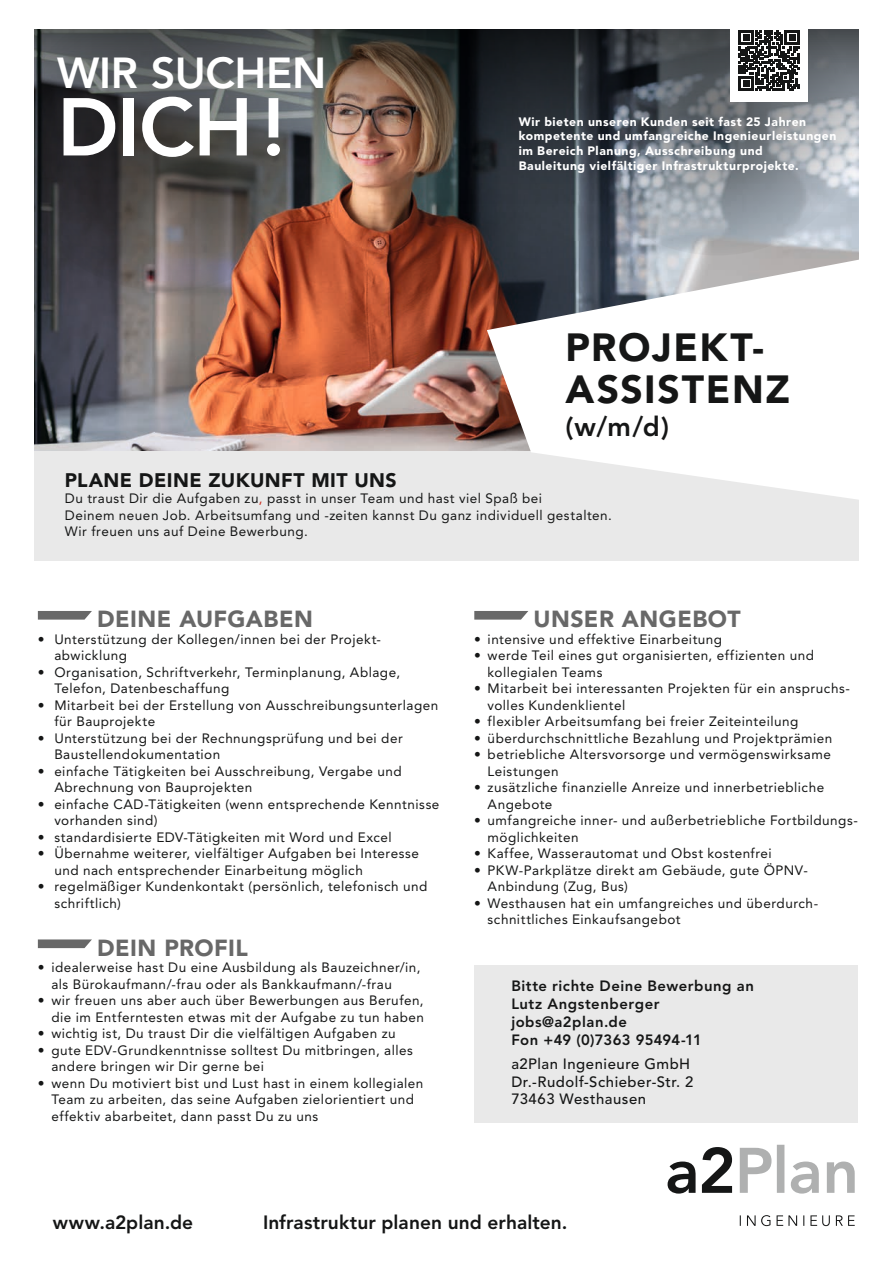
<style>
.page{position:relative;width:893px;height:1263px;background:#fff}
.page>*{position:absolute;margin:0;border:0;box-sizing:border-box;transform-origin:0 0}
.t1{font:800 81px "Avenir LT Std";color:#fff}
.t2{font:800 43.05px "Avenir LT Std";letter-spacing:-.005em;color:#fff}
.t3{font:900 39px/42px "Avenir";letter-spacing:.04em;color:#151616}
.t4{font:800 27px "Avenir";color:#151616}
.t5{font:900 23.1px "Avenir";letter-spacing:.02em;color:#686868}
.t6{font:900 19.5px "Avenir";letter-spacing:.02em;color:#151616}
.t7{font:800 19.2px "Avenir LT Std";letter-spacing:.005em;color:#151616}
.t8{font:800 14.85px/17.9px "Avenir";letter-spacing:.035em;color:#151616}
.t9{font:500 14.85px/17.9px "Avenir";letter-spacing:.035em;color:#151616}
.t10{font:13.5px/16.5px "Avenir";letter-spacing:.035em;color:#151616}
.t11{font:900 12.15px/14.9px "Avenir";letter-spacing:.045em;color:#fff}
.s1{color:#cb2b1e}
</style>
<div class="page">
<img style="left:34px;top:213px;width:541px;height:238px">
<img style="left:325px;top:30px;width:250px;height:183px">
<svg style="left:740px;top:1145px;width:115px;height:48px"></svg>
<svg style="left:668px;top:1147px;width:64px;height:46px"></svg>
<svg style="left:740px;top:1215px;width:115px;height:11px"></svg>
<svg style="left:38px;top:611px;width:54px;height:9px"></svg>
<svg style="left:38px;top:939px;width:54px;height:9px"></svg>
<svg style="left:474px;top:611px;width:54px;height:9px"></svg>
<svg style="left:34px;top:30px;width:291px;height:261px;background:#554d4b"></svg>
<svg style="left:575px;top:30px;width:284px;height:223px;background:#767c84"></svg>
<div style="left:730px;top:2px;width:78px;height:99px;background:#fff"></div>
<svg style="left:739px;top:30px;width:60px;height:61px"></svg>
<div style="left:34px;top:451px;width:825px;height:109px;background:#e9e9e9"></div>
<svg style="left:487px;top:253px;width:372px;height:247px"></svg>
<div style="left:474px;top:965px;width:384px;height:158px;background:#e9e9e9"></div>
<h2 class="t2" style="left:57px;top:48px;width:271px">WIR SUCHEN</h2>
<h1 class="t1" style="left:57px;top:79px;width:230px">DICH!</h1>
<p class="t11" style="left:519px;top:114px;width:319px">Wir bieten unseren Kunden seit fast 25 Jahren kompetente und umfangreiche Ingenieurleistungen im Bereich Planung, Ausschreibung und<br>Bauleitung vielfältiger Infrastrukturprojekte.</p>
<h3 class="t3" style="left:566px;top:326px;width:226px">PROJEKT-<br>ASSISTENZ</h3>
<h3 class="t4" style="left:566px;top:410px;width:105px">(w/m/d)</h3>
<h3 class="t6" style="left:65px;top:468px;width:333px">PLANE DEINE ZUKUNFT MIT UNS</h3>
<p class="t10" style="left:65px;top:490px;width:548px">Du traust Dir die Aufgaben zu<span class="s1">,</span> passt in unser Team und hast viel Spaß bei<br>Deinem neuen Job. Arbeitsumfang und -zeiten kannst Du ganz individuell gestalten.<br>Wir freuen uns auf Deine Bewerbung.</p>
<h3 class="t5" style="left:97px;top:605px;width:217px">DEINE AUFGABEN</h3>
<p class="t10" style="left:54px;top:631px;width:328px;text-indent:-16px">• Unterstützung der Kollegen/innen bei der Projekt&shy;abwicklung</p>
<p class="t10" style="left:54px;top:664px;width:347px;text-indent:-16px">• Organisation, Schriftverkehr, Terminplanung, Ablage,<br>Telefon, Datenbeschaffung</p>
<p class="t10" style="left:54px;top:697px;width:385px;text-indent:-17px">• Mitarbeit bei der Erstellung von Ausschreibungsunterlagen für Bauprojekte</p>
<p class="t10" style="left:54px;top:730px;width:350px;text-indent:-16px">• Unterstützung bei der Rechnungsprüfung und bei der<br>Baustellendokumentation</p>
<p class="t10" style="left:54px;top:763px;width:349px;text-indent:-16px">• einfache Tätigkeiten bei Ausschreibung, Vergabe und<br>Abrechnung von Bauprojekten</p>
<p class="t10" style="left:54px;top:796px;width:387px;text-indent:-16px">• einfache CAD-Tätigkeiten (wenn entsprechende Kenntnisse vorhanden sind)</p>
<p class="t10" style="left:38px;top:829px;width:355px">• standardisierte EDV-Tätigkeiten mit Word und Excel</p>
<p class="t10" style="left:54px;top:845px;width:366px;text-indent:-16px">• Übernahme weiterer, vielfältiger Aufgaben bei Interesse und nach entsprechender Einarbeitung möglich</p>
<p class="t10" style="left:54px;top:878px;width:375px;text-indent:-16px">• regelmäßiger Kundenkontakt (persönlich, telefonisch und schriftlich)</p>
<h3 class="t5" style="left:97px;top:934px;width:152px">DEIN PROFIL</h3>
<p class="t10" style="left:51px;top:959px;width:371px;text-indent:-14px">• idealerweise hast Du eine Ausbildung als Bauzeichner/in, als Bürokaufmann/-frau oder als Bankkaufmann/-frau</p>
<p class="t10" style="left:38px;top:992px;width:388px;text-align:right">• wir freuen uns aber auch über Bewerbungen aus Berufen, die im Entferntesten etwas mit der Aufgabe zu tun haben</p>
<p class="t10" style="left:38px;top:1025px;width:359px">• wichtig ist, Du traust Dir die vielfältigen Aufgaben zu</p>
<p class="t10" style="left:51px;top:1042px;width:363px;text-indent:-14px">• gute EDV-Grundkenntnisse solltest Du mitbringen, alles andere bringen wir Dir gerne bei</p>
<p class="t10" style="left:51px;top:1075px;width:373px;text-indent:-14px">• wenn Du motiviert bist und Lust hast in einem kollegialen<br>Team zu arbeiten, das seine Aufgaben zielorientiert und effektiv abarbeitet, dann passt Du zu uns</p>
<h3 class="t5" style="left:533px;top:605px;width:209px">UNSER ANGEBOT</h3>
<p class="t10" style="left:474px;top:631px;width:250px">• intensive und effektive Einarbeitung</p>
<p class="t10" style="left:488px;top:647px;width:328px;text-indent:-14px">• werde Teil eines gut organisierten, effizienten und kollegialen Teams</p>
<p class="t10" style="left:488px;top:680px;width:364px;text-indent:-14px">• Mitarbeit bei interessanten Projekten für ein anspruchs&shy;volles Kundenklientel</p>
<p class="t10" style="left:474px;top:713px;width:326px">• flexibler Arbeitsumfang bei freier Zeiteinteilung</p>
<p class="t10" style="left:474px;top:730px;width:360px">• überdurchschnittliche Bezahlung und Projektprämien</p>
<p class="t10" style="left:488px;top:746px;width:345px;text-indent:-14px">• betriebliche Altersvorsorge und vermögenswirksame<br>Leistungen</p>
<p class="t10" style="left:488px;top:779px;width:338px;text-indent:-14px">• zusätzliche finanzielle Anreize und innerbetriebliche<br>Angebote</p>
<p class="t10" style="left:488px;top:812px;width:372px;text-indent:-14px">• umfangreiche inner- und außerbetriebliche Fortbildungs&shy;möglichkeiten</p>
<p class="t10" style="left:474px;top:845px;width:299px">• Kaffee, Wasserautomat und Obst kostenfrei</p>
<p class="t10" style="left:488px;top:862px;width:322px;text-indent:-14px">• PKW-Parkplätze direkt am Gebäude, gute ÖPNV-<br>Anbindung (Zug, Bus)</p>
<p class="t10" style="left:488px;top:895px;width:332px;text-indent:-14px">• Westhausen hat ein umfangreiches und überdurch&shy;schnittliches Einkaufsangebot</p>
<p class="t8" style="left:511px;top:977px;width:244px">Bitte richte Deine Bewerbung an<br>Lutz Angstenberger jobs@a2plan.de<br>Fon +49 (0)7363 95494-11</p>
<p class="t9" style="left:511px;top:1055px;width:184px">a2Plan Ingenieure GmbH<br>Dr.-Rudolf-Schieber-Str. 2<br>73463 Westhausen</p>
<h3 class="t7" style="left:53px;top:1211px;width:142px">www.a2plan.de</h3>
<h3 class="t7" style="left:263px;top:1211px;width:306px">Infrastruktur planen und erhalten.</h3>
</div>
